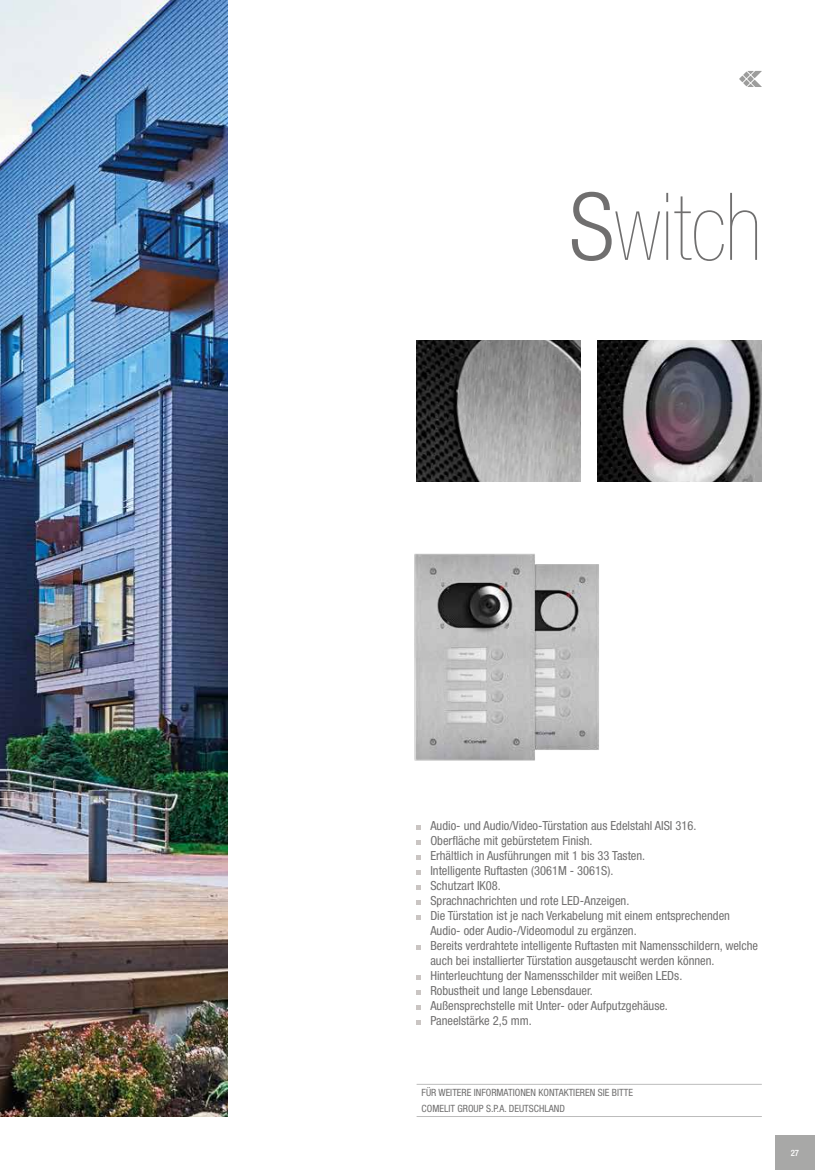
<style>
.page{position:relative;width:815px;height:1170px;background:#fff}
.page>*{position:absolute;margin:0;border:0;box-sizing:border-box;transform-origin:0 0}
.t1{font:200 condensed 93.75px "Helvetica Neue LTW1 G";color:#706f6f}
.t2{font:condensed 12.5px/15px "Helvetica Neue LTW1 G";color:#706f6f}
.t3{font:condensed 10px/15px "Helvetica Neue LTW1 G";color:#706f6f}
.t4{font:500 condensed 8.75px "Helvetica Neue LTW1 G";color:#fff}
.s1{font-weight:300}
</style>
<div class="page">
<img style="left:0;top:0;width:227px;height:1116px">
<img style="left:598px;top:340px;width:164px;height:141px">
<img style="left:417px;top:340px;width:164px;height:116px">
<img style="left:414px;top:456px;width:293px;height:400px">
<svg style="left:417px;top:825px;width:4px;height:4px"></svg>
<svg style="left:417px;top:840px;width:4px;height:4px"></svg>
<svg style="left:417px;top:855px;width:4px;height:4px"></svg>
<svg style="left:417px;top:870px;width:4px;height:4px"></svg>
<svg style="left:417px;top:885px;width:4px;height:4px"></svg>
<svg style="left:417px;top:900px;width:4px;height:4px"></svg>
<svg style="left:417px;top:915px;width:4px;height:4px"></svg>
<svg style="left:417px;top:945px;width:4px;height:4px"></svg>
<svg style="left:417px;top:975px;width:4px;height:4px"></svg>
<svg style="left:417px;top:990px;width:4px;height:4px"></svg>
<svg style="left:417px;top:1005px;width:4px;height:4px"></svg>
<svg style="left:417px;top:1020px;width:4px;height:4px"></svg>
<svg style="left:739px;top:75px;width:7px;height:7px"></svg>
<svg style="left:743px;top:80px;width:7px;height:6px"></svg>
<svg style="left:743px;top:71px;width:7px;height:7px"></svg>
<svg style="left:747px;top:71px;width:15px;height:16px"></svg>
<hr style="left:417px;top:1083px;width:345px;height:1px;background:#bcbcbc">
<hr style="left:417px;top:1116px;width:345px;height:1px;background:#bcbcbc">
<div style="left:775px;top:1135px;width:40px;height:34px;background:#a8a8a7"></div>
<h1 class="t1" style="left:569px;top:173px;width:194px"><span class="s1">S</span>witch</h1>
<p class="t2" style="left:430px;top:817px;width:329px">Audio- und Audio/Video-Türstation aus Edelstahl AISI 316.<br>Oberfläche mit gebürstetem Finish.<br>Erhältlich in Ausführungen mit 1 bis 33 Tasten.<br>Intelligente Ruftasten (3061M - 3061S).<br>Schutzart IK08.<br>Sprachnachrichten und rote LED-Anzeigen.<br>Die Türstation ist je nach Verkabelung mit einem entsprechenden Audio- oder Audio-/Videomodul zu ergänzen.<br>Bereits verdrahtete intelligente Ruftasten mit Namensschildern, welche auch bei installierter Türstation ausgetauscht werden können.<br>Hinterleuchtung der Namensschilder mit weißen LEDs.<br>Robustheit und lange Lebensdauer.<br>Außensprechstelle mit Unter- oder Aufputzgehäuse.<br>Paneelstärke 2,5 mm.</p>
<p class="t3" style="left:422px;top:1085px;width:213px">FÜR WEITERE INFORMATIONEN KONTAKTIEREN SIE BITTE<br>COMELIT GROUP S.P.A. DEUTSCHLAND</p>
<p class="t4" style="left:791px;top:1147px;width:10px">27</p>
</div>
